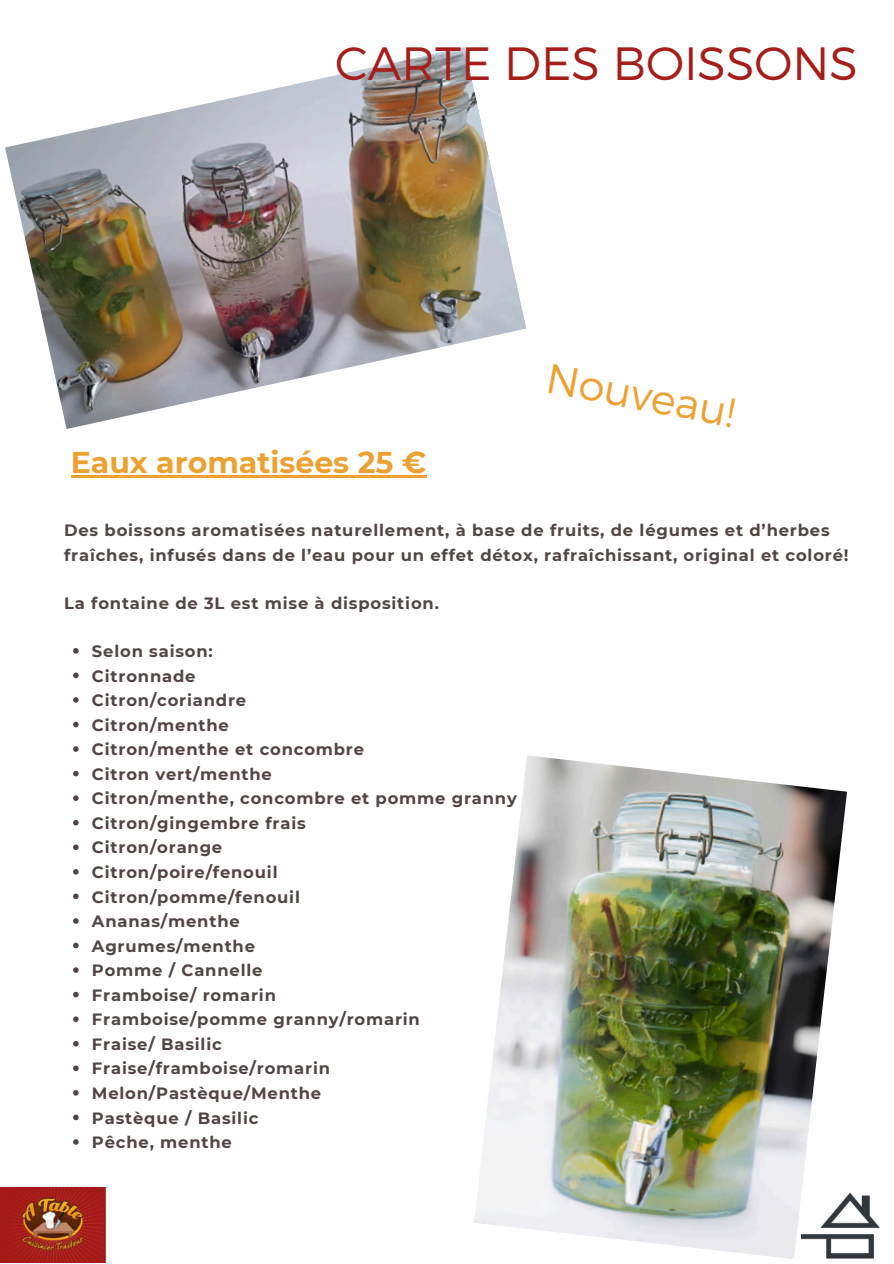
<style>
.page{position:relative;width:894px;height:1264px;background:#fff}
.page>*{position:absolute;margin:0;border:0;box-sizing:border-box;transform-origin:0 0}
.t1{font:300 46.65px "Montserrat";color:#a51e1a}
.t2{font:300 41.85px "Montserrat";color:#eca233}
.t3{font:700 30px "Montserrat";color:#eca233}
.t4{font:700 16.35px/24.6px "Montserrat";letter-spacing:.05em;color:#524645}
</style>
<div class="page">
<img style="left:1px;top:1187px;width:105px;height:75px">
<img style="left:846px;top:1192px;width:34px;height:67px">
<img style="left:5px;top:47px;width:521px;height:382px">
<svg style="left:73px;top:648px;width:6px;height:5px"></svg>
<svg style="left:73px;top:672px;width:6px;height:6px"></svg>
<svg style="left:73px;top:697px;width:6px;height:5px"></svg>
<svg style="left:73px;top:721px;width:6px;height:6px"></svg>
<svg style="left:73px;top:746px;width:6px;height:5px"></svg>
<svg style="left:73px;top:770px;width:6px;height:6px"></svg>
<svg style="left:73px;top:795px;width:6px;height:6px"></svg>
<svg style="left:73px;top:820px;width:6px;height:5px"></svg>
<svg style="left:73px;top:844px;width:6px;height:6px"></svg>
<svg style="left:73px;top:869px;width:6px;height:5px"></svg>
<svg style="left:73px;top:893px;width:6px;height:6px"></svg>
<svg style="left:73px;top:918px;width:6px;height:5px"></svg>
<svg style="left:73px;top:942px;width:6px;height:6px"></svg>
<svg style="left:73px;top:967px;width:6px;height:5px"></svg>
<svg style="left:73px;top:991px;width:6px;height:6px"></svg>
<svg style="left:73px;top:1016px;width:6px;height:5px"></svg>
<svg style="left:73px;top:1041px;width:6px;height:5px"></svg>
<svg style="left:73px;top:1065px;width:6px;height:6px"></svg>
<svg style="left:73px;top:1090px;width:6px;height:5px"></svg>
<svg style="left:73px;top:1114px;width:6px;height:6px"></svg>
<svg style="left:73px;top:1139px;width:6px;height:5px"></svg>
<hr style="left:71px;top:475px;width:355px;height:3px;background:#eca233">
<img style="left:474px;top:755px;width:372px;height:504px">
<p class="t1" style="left:335px;top:33px;width:524px">CARTE DES BOISSONS</p>
<p class="t3" style="left:71px;top:444px;width:357px">Eaux aromatisées 25 €</p>
<p class="t2" style="left:552px;top:350px;width:193px;rotate:11deg">Nouveau!</p>
<h3 class="t4" style="left:64px;top:518px;width:785px">Des boissons aromatisées naturellement, à base de fruits, de légumes et d’herbes fraîches, infusés dans de l’eau pour un effet détox, rafraîchissant, original et coloré!</h3>
<h4 class="t4" style="left:64px;top:591px;width:376px">La fontaine de 3L est mise à disposition.</h4>
<h4 class="t4" style="left:92px;top:638px;width:122px">Selon saison:</h4>
<p class="t4" style="left:92px;top:663px;width:105px">Citronnade</p>
<p class="t4" style="left:92px;top:688px;width:156px">Citron/coriandre</p>
<p class="t4" style="left:92px;top:712px;width:138px">Citron/menthe</p>
<p class="t4" style="left:92px;top:737px;width:273px">Citron/menthe et concombre</p>
<p class="t4" style="left:92px;top:761px;width:181px">Citron vert/menthe</p>
<p class="t4" style="left:92px;top:786px;width:426px">Citron/menthe, concombre et pomme granny</p>
<p class="t4" style="left:92px;top:810px;width:215px">Citron/gingembre frais</p>
<p class="t4" style="left:92px;top:835px;width:132px">Citron/orange</p>
<p class="t4" style="left:92px;top:859px;width:187px">Citron/poire/fenouil</p>
<p class="t4" style="left:92px;top:884px;width:209px">Citron/pomme/fenouil</p>
<p class="t4" style="left:92px;top:908px;width:149px">Ananas/menthe</p>
<p class="t4" style="left:92px;top:933px;width:164px">Agrumes/menthe</p>
<p class="t4" style="left:92px;top:958px;width:172px">Pomme / Cannelle</p>
<p class="t4" style="left:92px;top:982px;width:185px">Framboise/ romarin</p>
<p class="t4" style="left:92px;top:1007px;width:329px">Framboise/pomme granny/romarin</p>
<p class="t4" style="left:92px;top:1031px;width:131px">Fraise/ Basilic</p>
<p class="t4" style="left:92px;top:1056px;width:239px">Fraise/framboise/romarin</p>
<p class="t4" style="left:92px;top:1080px;width:231px">Melon/Pastèque/Menthe</p>
<p class="t4" style="left:92px;top:1105px;width:168px">Pastèque / Basilic</p>
<p class="t4" style="left:92px;top:1129px;width:141px">Pêche, menthe</p>
</div>
